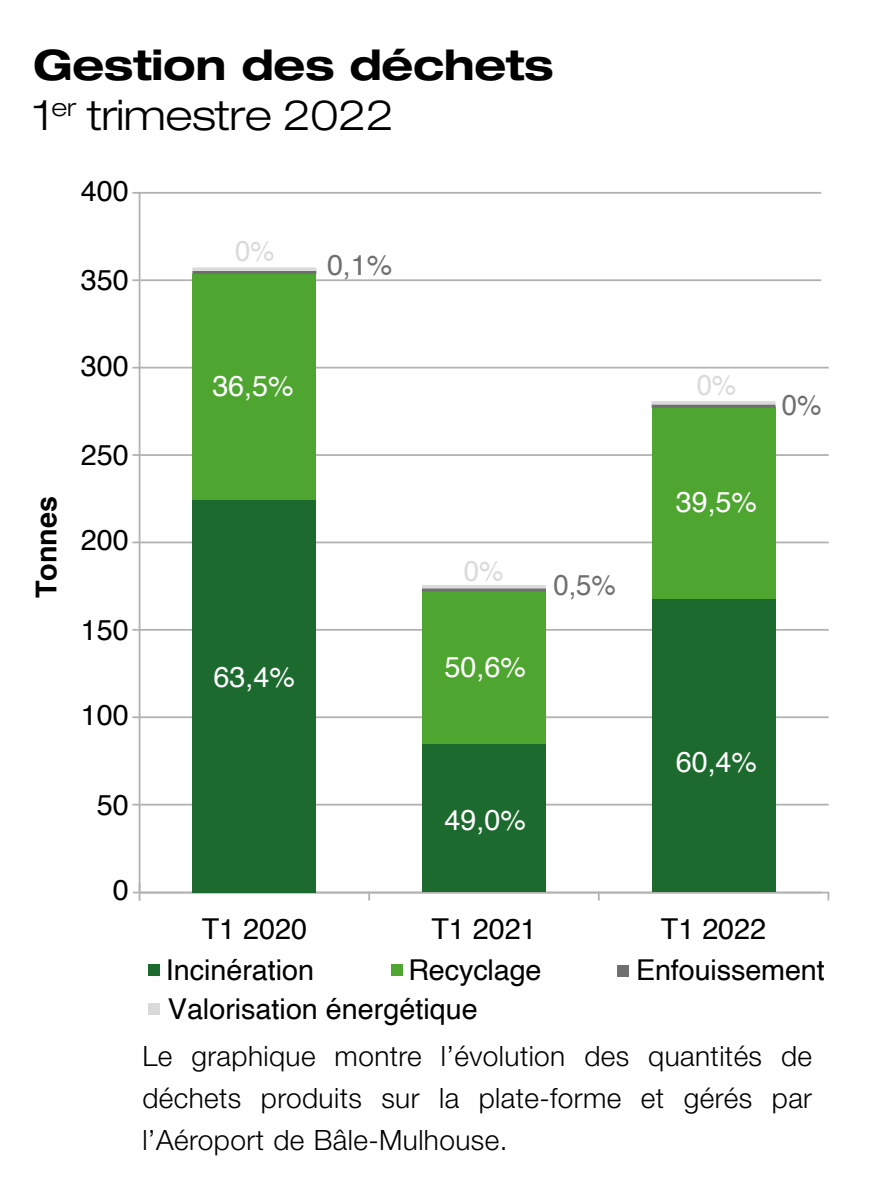
<style>
.page{position:relative;width:893px;height:1191px;background:#fff}
.page>*{position:absolute;margin:0;border:0;box-sizing:border-box;transform-origin:0 0}
.texte{font:700 expanded 42px "Helvetica Neue LT Std";letter-spacing:-.01em;color:#000}
.texte-2{font:300 expanded 42px "Helvetica Neue";letter-spacing:-.01em;color:#000}
.t1{font:28.7px/38.9px "Helvetica";color:#000}
.t2{font:28.7px "Helvetica";color:#fff}
.t3{font:28.7px "Helvetica";color:#706f6f;scale:.96 1}
.t4{font:28.7px "Helvetica";color:#dadada;scale:.96 1}
.t5{font:700 28.7px "Helvetica";color:#000}
.t6{font:28.7px "Helvetica";color:#706f6f}
.chronik_txt_Fr{font:300 28px/42px "Helvetica Neue";letter-spacing:.015em;color:#000;text-align:justify}
</style>
<div class="page">
<hr style="left:140px;top:891px;width:688px;height:2px;background:#b3b2b2">
<svg style="left:368px;top:893px;width:2px;height:7px"></svg>
<svg style="left:598px;top:893px;width:2px;height:7px"></svg>
<svg style="left:827px;top:891px;width:2px;height:9px"></svg>
<hr style="left:139px;top:193px;width:1px;height:699px;background:#b3b2b2">
<hr style="left:133px;top:891px;width:689px;height:2px;background:#b3b2b2">
<hr style="left:132px;top:803px;width:697px;height:2px;background:#b3b2b2">
<hr style="left:132px;top:716px;width:697px;height:2px;background:#b3b2b2">
<hr style="left:132px;top:629px;width:697px;height:2px;background:#b3b2b2">
<hr style="left:132px;top:541px;width:697px;height:2px;background:#b3b2b2">
<hr style="left:132px;top:454px;width:697px;height:2px;background:#b3b2b2">
<hr style="left:132px;top:367px;width:697px;height:1px;background:#b3b2b2">
<hr style="left:132px;top:279px;width:689px;height:2px;background:#b3b2b2">
<hr style="left:132px;top:192px;width:689px;height:2px;background:#b3b2b2">
<div style="left:192px;top:274px;width:124px;height:226px;background:#4ea630"></div>
<div style="left:422px;top:591px;width:124px;height:153px;background:#4ea630"></div>
<div style="left:652px;top:407px;width:124px;height:192px;background:#4ea630"></div>
<div style="left:192px;top:500px;width:124px;height:392px;background:#1d6a2f"></div>
<div style="left:422px;top:744px;width:124px;height:148px;background:#1d6a2f"></div>
<div style="left:652px;top:599px;width:124px;height:292px;background:#1d6a2f"></div>
<hr style="left:422px;top:588px;width:124px;height:3px;background:#706f6f">
<hr style="left:422px;top:585px;width:124px;height:3px;background:#dadada">
<hr style="left:192px;top:271px;width:124px;height:3px;background:#706f6f">
<svg style="left:192px;top:267px;width:124px;height:4px"></svg>
<svg style="left:652px;top:404px;width:124px;height:4px"></svg>
<hr style="left:652px;top:401px;width:124px;height:3px;background:#dadada">
<div style="left:148px;top:965px;width:11px;height:11px;background:#1d6a2f"></div>
<div style="left:391px;top:965px;width:11px;height:11px;background:#4ea630"></div>
<div style="left:618px;top:965px;width:11px;height:11px;background:#706f6f"></div>
<div style="left:148px;top:1003px;width:11px;height:11px;background:#dadada"></div>
<p class="texte" style="left:33px;top:38px;width:522px">Gestion des déchets</p>
<p class="texte-2" style="left:33px;top:90px;width:362px">1<sup>er</sup> trimestre 2022</p>
<p class="t1" style="left:81px;top:172px;width:49px">400</p>
<p class="t1" style="left:81px;top:262px;width:49px">350</p>
<p class="t4" style="left:235px;top:229px;width:43px">0%</p>
<p class="t6" style="left:327px;top:243px;width:67px">0,1%</p>
<p class="t5" style="left:23px;top:598px;width:104px;rotate:-90deg">Tonnes</p>
<p class="t1" style="left:81px;top:347px;width:49px">300</p>
<p class="t1" style="left:81px;top:436px;width:49px">250</p>
<p class="t1" style="left:81px;top:522px;width:49px">200</p>
<p class="t1" style="left:81px;top:611px;width:49px">150</p>
<p class="t1" style="left:81px;top:696px;width:49px">100</p>
<p class="t1" style="left:97px;top:786px;width:33px">50</p>
<p class="t2" style="left:212px;top:364px;width:83px">36,5%</p>
<p class="t4" style="left:464px;top:549px;width:43px">0%</p>
<p class="t2" style="left:214px;top:654px;width:83px">63,4%</p>
<p class="t2" style="left:445px;top:645px;width:83px">50,6%</p>
<p class="t3" style="left:553px;top:562px;width:66px">0,5%</p>
<p class="t2" style="left:445px;top:797px;width:83px">49,0%</p>
<p class="t4" style="left:697px;top:362px;width:43px">0%</p>
<p class="t3" style="left:782px;top:383px;width:43px">0%</p>
<p class="t2" style="left:676px;top:480px;width:83px">39,5%</p>
<p class="t2" style="left:676px;top:739px;width:83px">60,4%</p>
<p class="t1" style="left:113px;top:871px;width:17px">0</p>
<p class="t1" style="left:202px;top:910px;width:107px">T1 2020</p>
<p class="t1" style="left:431px;top:910px;width:107px">T1 2021</p>
<p class="t1" style="left:661px;top:910px;width:107px">T1 2022</p>
<p class="t1" style="left:166px;top:951px;width:150px">Incinération</p>
<p class="t1" style="left:168px;top:951px;width:375px;text-indent:240px">Recyclage<br>Valorisation énergétique</p>
<p class="t1" style="left:636px;top:951px;width:190px">Enfouissement</p>
<p class="chronik_txt_Fr" style="left:142px;top:1034px;width:671px">Le graphique montre l’évolution des quantités de déchets produits sur la plate-forme et gérés par l’Aéroport de Bâle-Mulhouse.</p>
</div>
